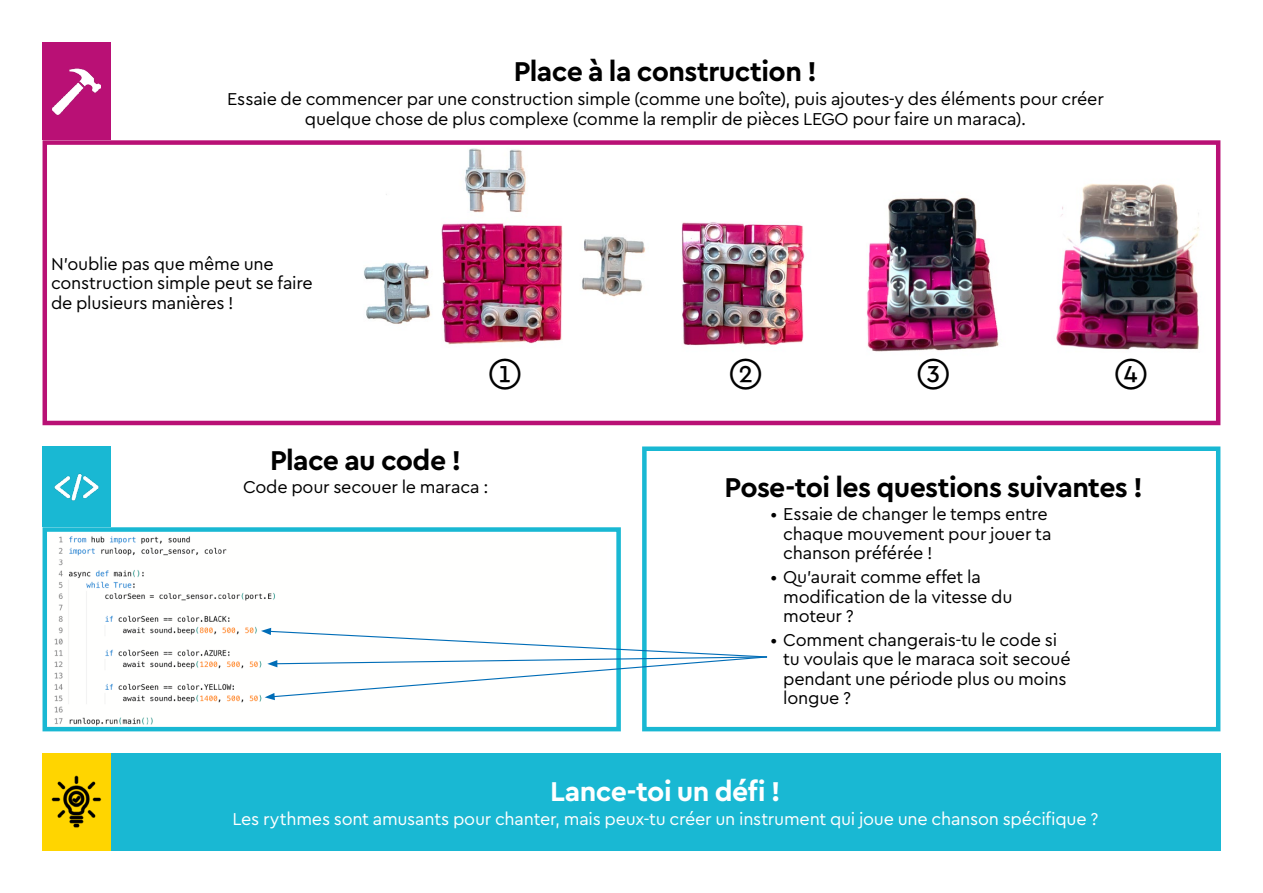
<style>
.page{position:relative;width:1263px;height:893px;background:#fff}
.page>*{position:absolute;margin:0;border:0;box-sizing:border-box;transform-origin:0 0}
.t1{font:36px "Cera Pro";color:#000}
.t2{font:700 28.5px "Cera Pro";letter-spacing:-.02em;color:#000}
.t3{font:700 28.5px "Cera Pro";letter-spacing:-.02em;color:#fff}
.t4{font:18px/19.5px "Cera Pro";letter-spacing:-.015em;color:#000}
.t5{font:18px "Cera Pro";letter-spacing:-.015em;color:#fff}
</style>
<div class="page">
<img style="left:681px;top:222px;width:124px;height:124px">
<img style="left:364px;top:148px;width:281px;height:197px">
<img style="left:1056px;top:184px;width:143px;height:166px">
<img style="left:866px;top:197px;width:133px;height:155px">
<img style="left:54px;top:536px;width:221px;height:190px">
<div style="left:43px;top:527px;width:578px;height:204px;border:4px solid #19b8d3"></div>
<div style="left:642px;top:446px;width:578px;height:285px;border:4px solid #19b8d3"></div>
<div style="left:43px;top:140px;width:1177px;height:285px;border:4px solid #b91075"></div>
<div style="left:111px;top:753px;width:1109px;height:97px;background:#19b8d3"></div>
<div style="left:43px;top:753px;width:68px;height:97px;background:#ffd500"></div>
<img style="left:51px;top:775px;width:51px;height:53px">
<div style="left:43px;top:43px;width:68px;height:97px;background:#b91075"></div>
<img style="left:53px;top:68px;width:47px;height:47px">
<div style="left:43px;top:446px;width:68px;height:81px;background:#19b8d3"></div>
<img style="left:54px;top:473px;width:45px;height:28px">
<svg style="left:261px;top:628px;width:507px;height:72px"></svg>
<h2 class="t2" style="left:514px;top:53px;width:305px">Place à la construction !</h2>
<p class="t4" style="left:227px;top:88px;width:878px;text-align:center">Essaie de commencer par une construction simple (comme une boîte), puis ajoutes-y des éléments pour créer quelque chose de plus complexe (comme la remplir de pièces LEGO pour faire un maraca).</p>
<p class="t4" style="left:51px;top:253px;width:263px">N’oublie pas que même une construction simple peut se faire de plusieurs manières !</p>
<h1 class="t1" style="left:487px;top:350px;width:37px">➀</h1>
<h1 class="t1" style="left:728px;top:350px;width:37px">➁</h1>
<h1 class="t1" style="left:916px;top:350px;width:37px">➂</h1>
<h1 class="t1" style="left:1113px;top:350px;width:37px">➃</h1>
<h2 class="t2" style="left:270px;top:441px;width:193px">Place au code !</h2>
<p class="t4" style="left:243px;top:477px;width:247px">Code pour secouer le maraca :</p>
<h2 class="t2" style="left:725px;top:468px;width:420px">Pose-toi les questions suivantes !</h2>
<p class="t4" style="left:783px;top:504px;width:270px;text-indent:-13px">• Essaie de changer le temps entre chaque mouvement pour jouer ta chanson préférée !</p>
<p class="t4" style="left:783px;top:566px;width:231px;text-indent:-13px">• Qu’aurait comme effet la modification de la vitesse du moteur ?</p>
<p class="t4" style="left:783px;top:629px;width:289px;text-indent:-13px">• Comment changerais-tu le code si tu voulais que le maraca soit secoué pendant une période plus ou moins longue ?</p>
<h2 class="t3" style="left:550px;top:773px;width:232px">Lance-toi un défi !</h2>
<p class="t5" style="left:233px;top:807px;width:867px">Les rythmes sont amusants pour chanter, mais peux-tu créer un instrument qui joue une chanson spécifique ?</p>
</div>
